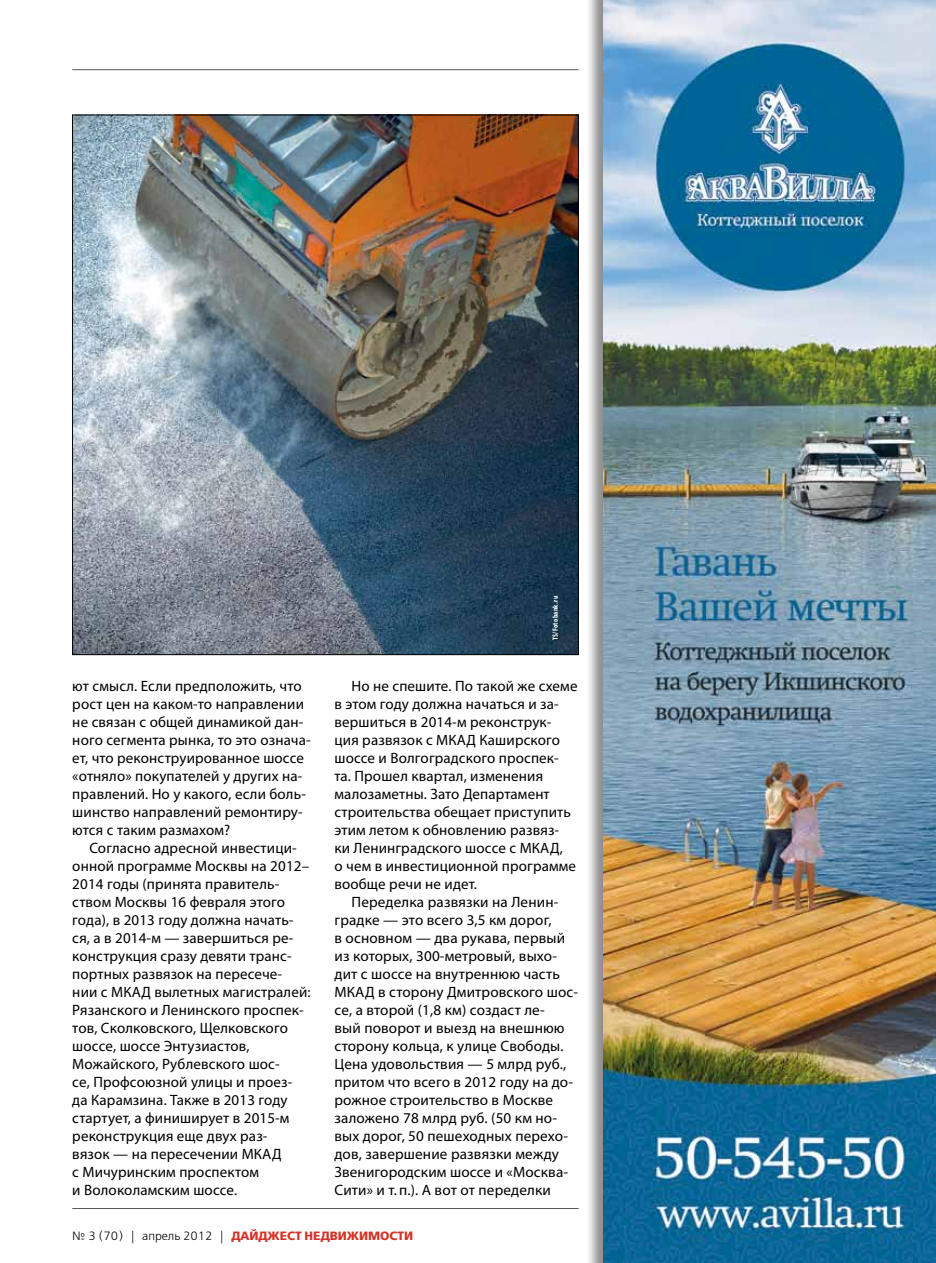
<style>
.page{position:relative;width:936px;height:1263px;background:#fff}
.page>*{position:absolute;margin:0;border:0;box-sizing:border-box;transform-origin:0 0}
.t1{font:15px/18px "Myriad Pro";letter-spacing:.01em;color:#000}
.t2{font:12px "Free Set Bold C";color:#d2342a}
.t3{font:700 condensed 7.5px "Myriad Pro";letter-spacing:.04em;color:#fff}
.s1{font-family:"Free Set Light C";color:#000}
</style>
<div class="page">
<img style="left:74px;top:117px;width:502px;height:536px">
<hr style="left:72px;top:69px;width:506px;height:1px;background:#58595b">
<hr style="left:72px;top:1208px;width:506px;height:1px;background:#58595b">
<div style="left:586px;top:0;width:349px;height:1263px;background:#000;opacity:.45"></div>
<img style="left:603px;top:0;width:332px;height:1263px">
<p class="t1" style="left:72px;top:677px;width:240px">ют смысл. Если предположить, что рост цен на каком-то направлении не связан с общей динамикой дан&shy;ного сегмента рынка, то это означа&shy;ет, что реконструированное шоссе «отняло» покупателей у других на&shy;правлений. Но у какого, если боль&shy;шинство направлений ремонтиру&shy;ются с таким размахом?</p>
<p class="t1" style="left:72px;top:839px;width:240px;text-indent:17px">Согласно адресной инвестици&shy;онной программе Москвы на 2012–<br>2014 годы (принята правитель&shy;ством Москвы 16 февраля этого года), в 2013 году должна начать&shy;ся, а в 2014‑м — завершиться ре&shy;конструкция сразу девяти транс&shy;портных развязок на пересече&shy;нии с МКАД вылетных магистралей:<br>Рязанского и Ленинского проспек&shy;тов, Сколковского, Щелковского шоссе, шоссе Энтузиастов,<br>Можайского, Рублевского шос-<br>се, Профсоюзной улицы и проез&shy;да Карамзина. Также в 2013 году стартует, а финиширует в 2015‑м реконструкция еще двух раз-<br>вязок — на пересечении МКАД<br>с Мичуринским проспектом<br>и Волоколамским шоссе.</p>
<p class="t3" style="left:550px;top:640px;width:46px;rotate:-90deg">TS/Fotobank.ru</p>
<p class="t1" style="left:334px;top:677px;width:244px;text-indent:17px">Но не спешите. По такой же схеме в этом году должна начаться и за&shy;вершиться в 2014‑м реконструк&shy;ция развязок с МКАД Каширского шоссе и Волгоградского проспек&shy;та. Прошел квартал, изменения малозаметны. Зато Департамент строительства обещает приступить этим летом к обновлению развяз&shy;ки Ленинградского шоссе с МКАД,<br>о чем в инвестиционной программе вообще речи не идет.</p>
<p class="t1" style="left:334px;top:893px;width:245px;text-indent:17px">Переделка развязки на Ленин&shy;градке — это всего 3,5 км дорог,<br>в основном — два рукава, первый из которых, 300‑метровый, выхо&shy;дит с шоссе на внутреннюю часть<br>МКАД в сторону Дмитровского шос&shy;се, а второй (1,8 км) создаст ле-<br>вый поворот и выезд на внешнюю сторону кольца, к улице Свободы.<br>Цена удовольствия — 5 млрд руб., притом что всего в 2012 году на до&shy;рожное строительство в Москве заложено 78 млрд руб. (50 км но&shy;вых дорог, 50 пешеходных перехо&shy;дов, завершение развязки между<br>Звенигородским шоссе и «Москва-<br>Сити» и т. п.). А вот от переделки</p>
<p class="t2" style="left:72px;top:1229px;width:342px"><span class="s1">№ 3 (70) | апрель 2012 |</span> ДАЙДЖЕСТ НЕДВИЖИМОСТИ</p>
</div>
